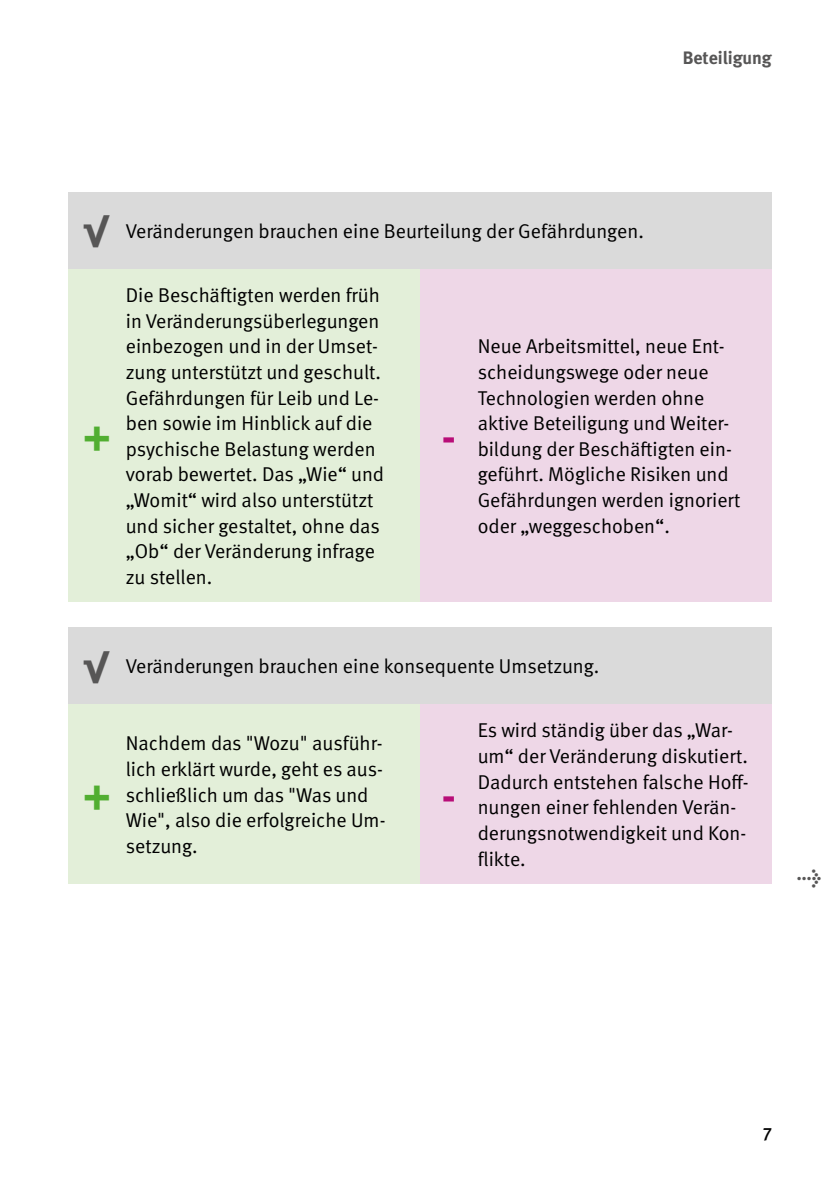
<style>
.page{position:relative;width:840px;height:1191px;background:#fff}
.page>*{position:absolute;margin:0;border:0;box-sizing:border-box;transform-origin:0 0}
._10pt_Fließtext{font:700 44px "DGUV Meta";color:#575656}
._10pt_Fließtext-2{font:700 44px "DGUV Meta";color:#51ae31}
._10pt_Fließtext-3{font:700 44px "DGUV Meta";color:#b80d78}
._10pt_Fließtext-4{font:20px/25.6px "DGUV Meta";color:#000}
.t1{font:700 20px "DGUV Meta";color:#575656}
.t2{font:700 18px "DGUV Meta";color:#575656}
.t3{font:500 18px "DGUV Meta";color:#000}
</style>
<div class="page">
<div style="left:68px;top:192px;width:703px;height:77px;background:#dadada"></div>
<div style="left:68px;top:269px;width:352px;height:333px;background:#e3efd9"></div>
<div style="left:420px;top:269px;width:351px;height:333px;background:#eed7e7"></div>
<div style="left:68px;top:627px;width:703px;height:77px;background:#dadada"></div>
<div style="left:68px;top:704px;width:352px;height:179px;background:#e3efd9"></div>
<div style="left:420px;top:704px;width:351px;height:179px;background:#eed7e7"></div>
<p class="t2" style="left:682px;top:47px;width:91px">Beteiligung</p>
<p class="_10pt_Fließtext" style="left:84px;top:206px;width:27px">√</p>
<p class="_10pt_Fließtext-4" style="left:126px;top:219px;width:519px">Veränderungen brauchen eine Beurteilung der Gefährdungen.</p>
<p class="_10pt_Fließtext-4" style="left:126px;top:283px;width:260px">Die Beschäftigten werden früh in Veränderungsüberlegungen einbezogen und in der Umset&shy;zung unterstützt und geschult.<br>Gefährdungen für Leib und Le&shy;ben sowie im Hinblick auf die psychische Belastung werden vorab bewertet. Das „Wie“ und „Womit“ wird also unterstützt und sicher gestaltet, ohne das „Ob“ der Veränderung infrage zu stellen.</p>
<p class="_10pt_Fließtext-2" style="left:83px;top:410px;width:29px">+</p>
<p class="_10pt_Fließtext-3" style="left:441px;top:410px;width:16px">-</p>
<p class="_10pt_Fließtext-4" style="left:477px;top:334px;width:264px">Neue Arbeitsmittel, neue Ent&shy;scheidungswege oder neue<br>Technologien werden ohne aktive Beteiligung und Weiter&shy;bildung der Beschäftigten ein&shy;geführt. Mögliche Risiken und<br>Gefährdungen werden ignoriert oder „weggeschoben“.</p>
<p class="_10pt_Fließtext" style="left:84px;top:641px;width:27px">√</p>
<p class="_10pt_Fließtext-4" style="left:126px;top:654px;width:475px">Veränderungen brauchen eine konsequente Umsetzung.</p>
<p class="_10pt_Fließtext-4" style="left:126px;top:731px;width:261px">Nachdem das "Wozu" ausführ&shy;lich erklärt wurde, geht es aus&shy;schließlich um das "Was und<br>Wie", also die erfolgreiche Um&shy;setzung.</p>
<p class="_10pt_Fließtext-2" style="left:83px;top:769px;width:29px">+</p>
<p class="_10pt_Fließtext-3" style="left:441px;top:769px;width:16px">-</p>
<p class="_10pt_Fließtext-4" style="left:477px;top:718px;width:272px">Es wird ständig über das „War&shy;um“ der Veränderung diskutiert.<br>Dadurch entstehen falsche Hoff&shy;nungen einer fehlenden Verän&shy;derungsnotwendigkeit und Kon&shy;flikte.</p>
<p class="t1" style="left:796px;top:864px;width:26px">→</p>
<p class="t3" style="left:762px;top:1123px;width:11px">7</p>
</div>
